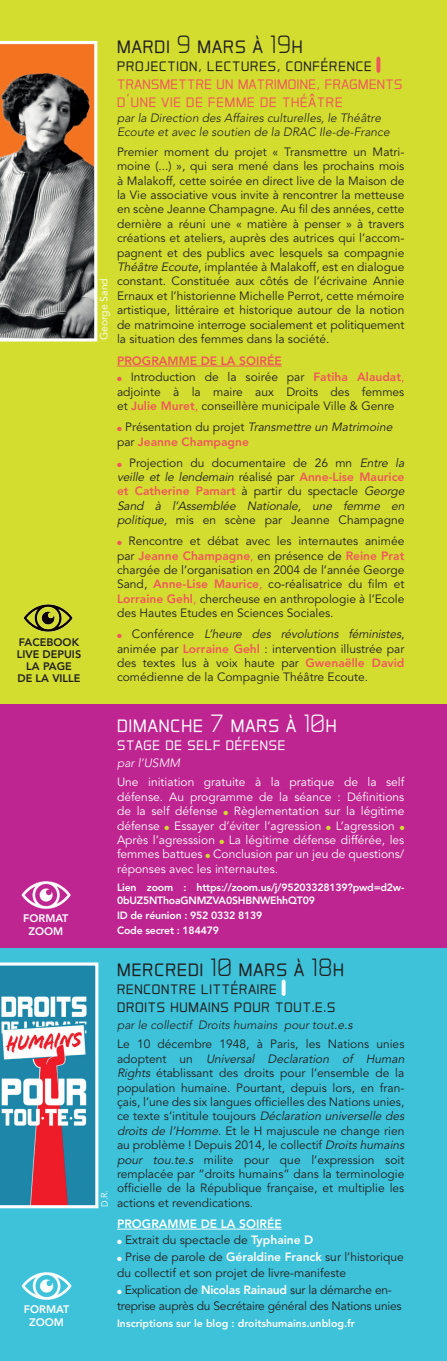
<style>
.page{position:relative;width:447px;height:1361px;background:#fff}
.page>*{position:absolute;margin:0;border:0;box-sizing:border-box;transform-origin:0 0}
.t1{font:300 25.5px "Aero Matics Display";letter-spacing:.04em;color:#231f20}
.t2{font:300 25.5px "Aero Matics Display";letter-spacing:.04em;color:#fff}
.t3{font:300 19.5px/18px "Aero Matics Display";letter-spacing:.04em;color:#f0575b}
.t4{font:300 19.5px/18px "Aero Matics Display";letter-spacing:.04em;color:#231f20}
.t5{font:300 19.5px "Aero Matics Display";letter-spacing:.04em;color:#fff}
.t6{font:12px/14.4px "Avenir";color:#231f20}
.t7{font:12px/14.4px "Avenir";color:#fff;text-align:justify}
.t8{font:12px/16.5px "Avenir";letter-spacing:-.02em;color:#231f20}
.t9{font:300 12px/14.4px "Avenir";color:#231f20}
.t10{font:800 12px "Avenir";color:#f0575b}
.t11{font:800 12px "Avenir";color:#fff}
.t12{font:300 12px "Avenir";color:#fff}
.t13{font:800 10.8px/12px "Avenir";color:#231f20;text-align:center}
.t14{font:800 10.8px/13px "Avenir";color:#fff;text-align:center}
.t15{font:800 10.5px/13.5px "Avenir";letter-spacing:-.02em;color:#fff}
.t16{font:800 10.5px "Avenir";color:#fff}
.t17{font:10.5px "Avenir";color:#fff}
.t18{font:9px "Avenir";color:#fff}
.s1{color:#231f20}
.s2{font-style:italic}
.s3{color:#f0575b}
.s4{font-weight:800;color:#f0575b}
.s5{color:#d3dd30}
.s6{color:#fff}
.s7{font-weight:300}
.s8{font-weight:800;color:#fff}
</style>
<div class="page">
<div style="left:0;top:0;width:446px;height:1361px;background:#be2590"></div>
<div style="left:0;top:0;width:446px;height:704px;background:#d3dd30"></div>
<div style="left:0;top:948px;width:446px;height:413px;background:#3dc2d9"></div>
<hr style="left:117px;top:366px;width:164px;height:1px;background:#f0575b">
<hr style="left:117px;top:1228px;width:164px;height:1px;background:#fff">
<div style="left:376px;top:57px;width:4px;height:16px;border:3px solid #f0575b"></div>
<div style="left:281px;top:979px;width:4px;height:17px;border:3px solid #fff"></div>
<svg style="left:0;top:41px;width:97px;height:300px;background:#8c7668"></svg>
<svg style="left:0;top:962px;width:98px;height:246px;background:#7d95aa"></svg>
<img style="left:23px;top:604px;width:50px;height:28px">
<img style="left:21px;top:881px;width:50px;height:28px">
<img style="left:21px;top:1272px;width:51px;height:28px">
<p class="t13" style="left:17px;top:636px;width:66px">FACEBOOK<br>LIVE DEPUIS<br>LA PAGE<br>DE LA VILLE</p>
<p class="t14" style="left:23px;top:911px;width:47px">FORMAT<br>ZOOM</p>
<p class="t14" style="left:24px;top:1302px;width:47px">FORMAT<br>ZOOM</p>
<h1 class="t1" style="left:117px;top:30px;width:187px">mardi 9 mars à 19h</h1>
<h2 class="t3" style="left:117px;top:55px;width:287px"><span class="s1">projection, lectures, conférence</span> I transmettre un matrimoine, fragments d’une vie de femme de théâtre</h2>
<p class="t9" style="left:117px;top:110px;width:276px">par la Direction des Affaires culturelles, le Théâtre<br>Ecoute et avec le soutien de la DRAC Ile-de-France</p>
<p class="t6" style="left:117px;top:145px;width:289px;text-align:justify">Premier moment du projet « Transmettre un Matri&shy;moine (...) », qui sera mené dans les prochains mois à Malakoff, cette soirée en direct live de la Maison de la Vie associative vous invite à rencontrer la metteuse en scène Jeanne Champagne. Au fil des années, cette dernière a réuni une « matière à penser » à travers créations et ateliers, auprès des autrices qui l’accom&shy;pagnent et des publics avec lesquels sa compagnie <span class="s2">Théâtre Ecoute</span>, implantée à Malakoff, est en dialogue constant. Constituée aux côtés de l’écrivaine Annie Ernaux et l’historienne Michelle Perrot, cette mémoire artistique, littéraire et historique autour de la notion de matrimoine interroge socialement et politiquement la situation des femmes dans la société.</p>
<p class="t10" style="left:117px;top:353px;width:166px">PROGRAMME DE LA SOIRÉE</p>
<p class="t6" style="left:117px;top:370px;width:289px;text-align:justify"><span class="s3">●</span> Introduction de la soirée par <span class="s4">Fatiha Alaudat</span><span class="s3">, </span>adjointe à la maire aux Droits des femmes et <span class="s4">Julie Muret</span><span class="s3">,</span> conseillère municipale Ville &amp; Genre</p>
<p class="t6" style="left:117px;top:420px;width:279px"><span class="s3">●</span> P ré s e n ta t i o n d u p roj et <span class="s2">Transmettre un Matrimoine </span>par <span class="s4">Jeanne Champagne</span></p>
<p class="t6" style="left:117px;top:455px;width:291px"><span class="s3">●</span> Projection du documentaire de 26 mn <span class="s2">Entre la veille et le lendemain</span> réalisé par <span class="s4">Anne-Lise Maurice et Catherine Pamart</span> à partir du spectacle <span class="s2">George Sand à l’Assemblée Nationale, une femme en politique,</span> mis en scène par Jeanne Champagne</p>
<p class="t6" style="left:117px;top:534px;width:289px;text-align:justify"><span class="s3">●</span> Rencontre et débat avec les internautes animée par <span class="s4">Jeanne Champagne</span><span class="s3">,</span> en présence de <span class="s4">Reine Prat </span>chargée de l’organisation en 2004 de l’année George Sand, <span class="s4">Anne-Lise Maurice</span><span class="s3">,</span> co-réalisatrice du film et <span class="s4">Lorraine Gehl</span><span class="s3">,</span> chercheuse en anthropologie à l’Ecole des Hautes Etudes en Sciences Sociales.</p>
<p class="t6" style="left:117px;top:627px;width:289px;text-align:justify"><span class="s3">●</span> C o n fé re n c e <span class="s2">L’heure des révolutions féministes</span>, animée par <span class="s4">Lorraine Gehl</span> : intervention illustrée par des textes lus à voix haute par <span class="s4">Gwenaëlle David </span>comédienne de la Compagnie Théâtre Ecoute.</p>
<h1 class="t2" style="left:117px;top:709px;width:221px">dimanche 7 mars à 10h</h1>
<h2 class="t5" style="left:117px;top:732px;width:170px">stage de self défense</h2>
<p class="t12" style="left:117px;top:756px;width:66px">par l’USMM</p>
<p class="t7" style="left:117px;top:775px;width:289px">Une initiation gratuite à la pratique de la self défense. Au programme de la séance : Définitions de la self défense <span class="s5">●</span> Règlementation sur la légitime défense <span class="s5">●</span> Essayer d’éviter l’agression <span class="s5">●</span> L’agression <span class="s5">● </span>Après l’agresssion <span class="s5">●</span> La légitime défense différée, les femmes battues <span class="s5">●</span> Conclusion par un jeu de questions/ réponses avec les internautes.</p>
<p class="t15" style="left:117px;top:880px;width:289px">Lien zoom : https://zoom.us/j/95203328139?pwd=d2w-<br>0bUZ5NThoaGNMZVA0SHBNWEhhQT09</p>
<p class="t15" style="left:117px;top:908px;width:147px;line-height:15px">ID de réunion : 952 0332 8139<br>Code secret : 184479</p>
<h1 class="t1" style="left:117px;top:952px;width:228px">mercredi 10 mars à 18h</h1>
<h2 class="t4" style="left:117px;top:978px;width:220px">rencontre littéraire <span class="s6">I </span>droits humains pour tout.e.s</h2>
<p class="t6" style="left:117px;top:1015px;width:289px;line-height:19.5px"><span class="s7">par le collectif Droits humains pour tout</span><span class="s2">.e.s<br></span>Le 10 décembre 1948, à Paris, les Nations unies</p>
<p class="t6" style="left:117px;top:1052px;width:291px">a d o pte n t u n <span class="s2">Universal Declaration of Human Rights</span> établissant des droits pour l’ensemble de la population humaine. Pourtant, depuis lors, en fran&shy;çais, l’une des six langues officielles des Nations unies, ce texte s ’ i n t i t u l e to uj o u rs <span class="s2">Déclaration universelle des droits de l’Homme</span>. Et le H majuscule ne change rien au problème ! Depuis 2014, le collectif <span class="s2">Droits humains pour tou.te.s</span> milite pour que l’expression soit remplacée par “droits humains” dans la terminologie officielle de la République française, et multiplie les actions et revendications.</p>
<p class="t11" style="left:117px;top:1216px;width:166px">PROGRAMME DE LA SOIRÉE</p>
<p class="t6" style="left:117px;top:1233px;width:198px"><span class="s6">●</span> Extrait du spectacle de <span class="s8">Typhaine D</span></p>
<p class="t6" style="left:117px;top:1249px;width:288px;line-height:16.5px"><span class="s6">●</span> Prise de parole de <span class="s8">Géraldine Franck</span> sur l’historique du collectif et son projet de livre-manifeste</p>
<p class="t8" style="left:117px;top:1282px;width:286px"><span class="s6">●</span> Explication de <span class="s8">Nicolas Rainaud</span> sur la démarche en&shy;treprise auprès du Secrétaire général des Nations unies</p>
<p class="t16" style="left:117px;top:1317px;width:239px">Inscriptions sur le blog : droitshumains.unblog.fr</p>
<p class="t17" style="left:98px;top:340px;width:64px;rotate:-90deg">George Sand</p>
<p class="t18" style="left:99px;top:1207px;width:19px;rotate:-91deg">D.R.</p>
</div>
